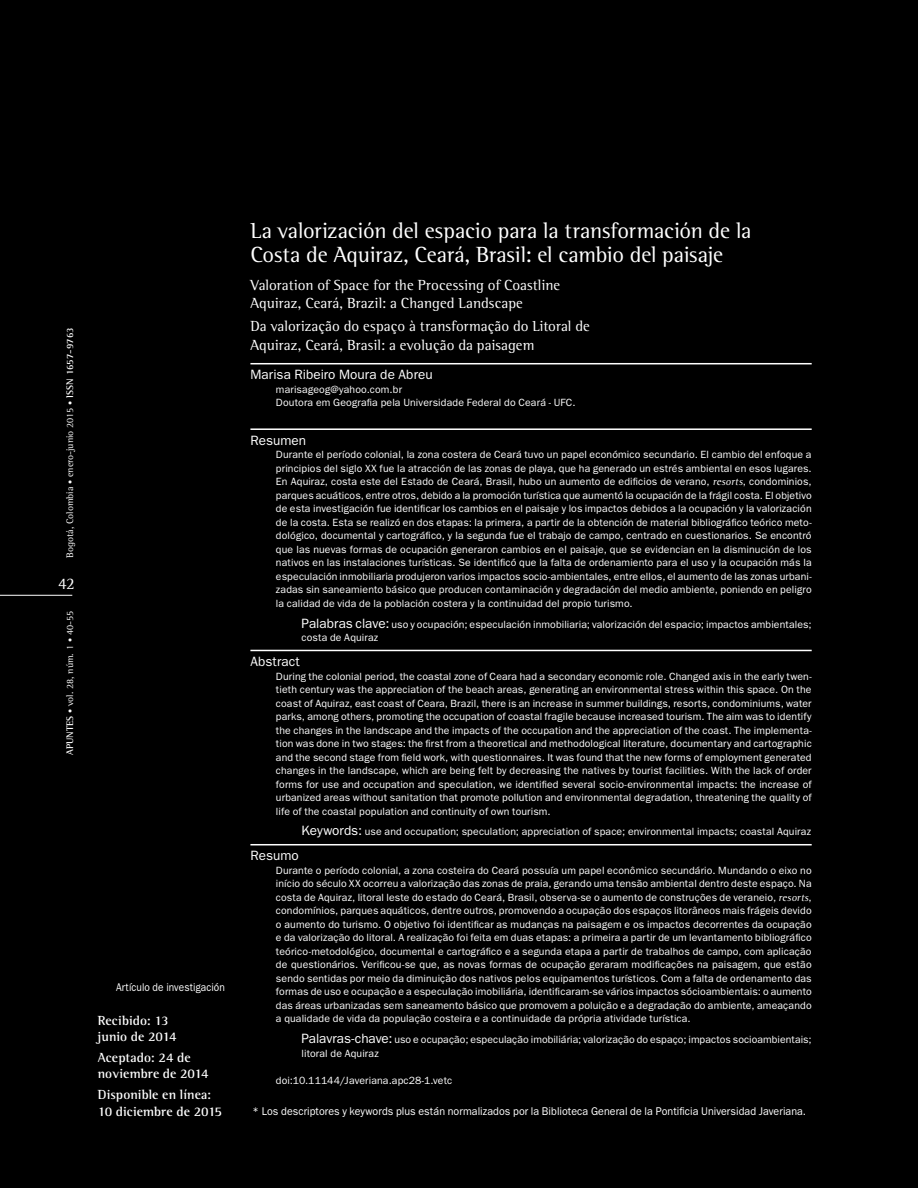
<style>
.page{position:relative;width:918px;height:1188px;background:#000}
.page>*{position:absolute;margin:0;border:0;box-sizing:border-box;transform-origin:0 0}
.t1{font:22.5px/24px "Agfa Rotis Semi Serif";letter-spacing:-.005em;color:#fff}
.t2{font:16.5px "Agfa Rotis Semi Serif";color:#fff}
.t3{font:15px/18.8px "Agfa Rotis Semi Serif";letter-spacing:.005em;color:#fff}
.t4{font:700 13.5px/16.5px "Agfa Rotis Semi Serif";color:#fff}
.t5{font:13.5px "ITC Franklin Gothic Std";letter-spacing:.005em;color:#fff}
.t6{font:11.25px "ITC Franklin Gothic Std";letter-spacing:.005em;color:#fff;scale:.95 1}
.t7{font:11.25px "ITC Franklin Gothic Std";letter-spacing:.005em;color:#fff;scale:.9 1}
.t8{font:10.5px/13.5px "ITC Franklin Gothic Std";letter-spacing:.01em;color:#fff}
.t9{font:9.75px "Agfa Rotis Semi Serif";color:#fff}
.s1{font-size:8.25px}
.s2{font-weight:700}
.s3{font-family:"Agfa Rotis Semi Serif";font-style:italic}
.s4{font-size:13.5px}
</style>
<div class="page">
<hr style="left:0;top:595px;width:72px;height:1px;background:#fff">
<hr style="left:250px;top:363px;width:562px;height:1px;background:#fff">
<hr style="left:250px;top:428px;width:562px;height:2px;background:#fff">
<hr style="left:250px;top:650px;width:562px;height:1px;background:#fff">
<hr style="left:250px;top:844px;width:562px;height:1px;background:#fff">
<p class="t9" style="left:64px;top:558px;width:232px;rotate:-90deg">Bogotá, Colombia <span class="s1">•</span> enero-junio 2015 <span class="s1">•</span> <span class="s2">ISSN 1657-9763</span></p>
<h2 class="t2" style="left:58px;top:574px;width:18px">42</h2>
<p class="t9" style="left:64px;top:755px;width:145px;rotate:-90deg"><span class="s2">APUNTES</span> <span class="s1">•</span> vol. 28, núm. 1 <span class="s1">•</span> 40-55</p>
<p class="t7" style="left:116px;top:981px;width:122px">Artículo de investigación</p>
<p class="t4" style="left:98px;top:1012px;width:80px">Recibido: 13 junio de 2014</p>
<p class="t4" style="left:98px;top:1049px;width:113px">Aceptado: 24 de noviembre de 2014</p>
<p class="t4" style="left:98px;top:1086px;width:126px">Disponible en línea:<br>10 diciembre de 2015</p>
<h1 class="t1" style="left:250px;top:219px;width:503px">La valorización del espacio para la transformación de la<br>Costa de Aquiraz, Ceará, Brasil: el cambio del paisaje</h1>
<h3 class="t3" style="left:250px;top:275px;width:311px">Valoration of Space for the Processing of Coastline<br>Aquiraz, Ceará, Brazil: a Changed Landscape</h3>
<h3 class="t3" style="left:250px;top:317px;width:341px">Da valorização do espaço à transformação do Litoral de<br>Aquiraz, Ceará, Brasil: a evolução da paisagem</h3>
<p class="t5" style="left:250px;top:367px;width:184px">Marisa Ribeiro Moura de Abreu</p>
<p class="t8" style="left:276px;top:383px;width:301px">marisageog@yahoo.com.br<br>Doutora em Geografia pela Universidade Federal do Ceará - UFC.</p>
<p class="t5" style="left:250px;top:433px;width:57px">Resumen</p>
<p class="t8" style="left:276px;top:448px;width:537px;text-align:justify">Durante el período colonial, la zona costera de Ceará tuvo un papel económico secundario. El cambio del enfoque a principios del siglo XX fue la atracción de las zonas de playa, que ha generado un estrés ambiental en esos lugares.<br>En Aquiraz, costa este del Estado de Ceará, Brasil, hubo un aumento de edificios de verano, <span class="s3">resorts</span>, condominios, parques acuáticos, entre otros, debido a la promoción turística que aumentó la ocupación de la frágil costa. El objetivo de esta investigación fue identificar los cambios en el paisaje y los impactos debidos a la ocupación y la valorización de la costa. Esta se realizó en dos etapas: la primera, a partir de la obtención de material bibliográfico teórico meto&shy;dológico, documental y cartográfico, y la segunda fue el trabajo de campo, centrado en cuestionarios. Se encontró que las nuevas formas de ocupación generaron cambios en el paisaje, que se evidencian en la disminución de los nativos en las instalaciones turísticas. Se identificó que la falta de ordenamiento para el uso y la ocupación más la especulación inmobiliaria produjeron varios impactos socio-ambientales, entre ellos, el aumento de las zonas urbani&shy;zadas sin saneamiento básico que producen contaminación y degradación del medio ambiente, poniendo en peligro la calidad de vida de la población costera y la continuidad del propio turismo.</p>
<p class="t8" style="left:301px;top:617px;width:512px"><span class="s4">Palabras clave:</span> uso y ocupación; especulación inmobiliaria; valorización del espacio; impactos ambientales; costa de Aquiraz</p>
<p class="t5" style="left:250px;top:654px;width:51px">Abstract</p>
<p class="t8" style="left:276px;top:669px;width:537px;text-align:justify">During the colonial period, the coastal zone of Ceara had a secondary economic role. Changed axis in the early twen&shy;tieth century was the appreciation of the beach areas, generating an environmental stress within this space. On the coast of Aquiraz, east coast of Ceara, Brazil, there is an increase in summer buildings, resorts, condominiums, water parks, among others, promoting the occupation of coastal fragile because increased tourism. The aim was to identify the changes in the landscape and the impacts of the occupation and the appreciation of the coast. The implementa&shy;tion was done in two stages: the first from a theoretical and methodological literature, documentary and cartographic and the second stage from field work, with questionnaires. It was found that the new forms of employment generated changes in the landscape, which are being felt by decreasing the natives by tourist facilities. With the lack of order forms for use and occupation and speculation, we identified several socio-environmental impacts: the increase of urbanized areas without sanitation that promote pollution and environmental degradation, threatening the quality of life of the coastal population and continuity of own tourism.</p>
<p class="t8" style="left:301px;top:825px;width:511px"><span class="s4">Keywords:</span> use and occupation; speculation; appreciation of space; environmental impacts; coastal Aquiraz</p>
<p class="t5" style="left:250px;top:848px;width:50px">Resumo</p>
<p class="t8" style="left:276px;top:864px;width:537px;text-align:justify">Durante o período colonial, a zona costeira do Ceará possuía um papel econômico secundário. Mundando o eixo no início do século XX ocorreu a valorização das zonas de praia, gerando uma tensão ambiental dentro deste espaço. Na costa de Aquiraz, litoral leste do estado do Ceará, Brasil, observa-se o aumento de construções de veraneio, <span class="s3">resorts</span>, condomínios, parques aquáticos, dentre outros, promovendo a ocupação dos espaços litorâneos mais frágeis devido o aumento do turismo. O objetivo foi identificar as mudanças na paisagem e os impactos decorrentes da ocupação e da valorização do litoral. A realização foi feita em duas etapas: a primeira a partir de um levantamento bibliográfico teórico-metodológico, documental e cartográfico e a segunda etapa a partir de trabalhos de campo, com aplicação de questionários. Verificou-se que, as novas formas de ocupação geraram modificações na paisagem, que estão sendo sentidas por meio da diminuição dos nativos pelos equipamentos turísticos. Com a falta de ordenamento das formas de uso e ocupação e a especulação imobiliária, identificaram-se vários impactos sócioambientais: o aumento das áreas urbanizadas sem saneamento básico que promovem a poluição e a degradação do ambiente, ameaçando a qualidade de vida da população costeira e a continuidade da própria atividade turística.</p>
<p class="t8" style="left:301px;top:1033px;width:512px"><span class="s4">Palavras-chave:</span> uso e ocupação; especulação imobiliária; valorização do espaço; impactos socioambientais; litoral de Aquiraz</p>
<p class="t8" style="left:276px;top:1073px;width:178px">doi:10.11144/Javeriana.apc28-1.vetc</p>
<p class="t6" style="left:253px;top:1105px;width:584px">* Los descriptores y keywords plus están normalizados por la Biblioteca General de la Pontificia Universidad Javeriana.</p>
</div>
